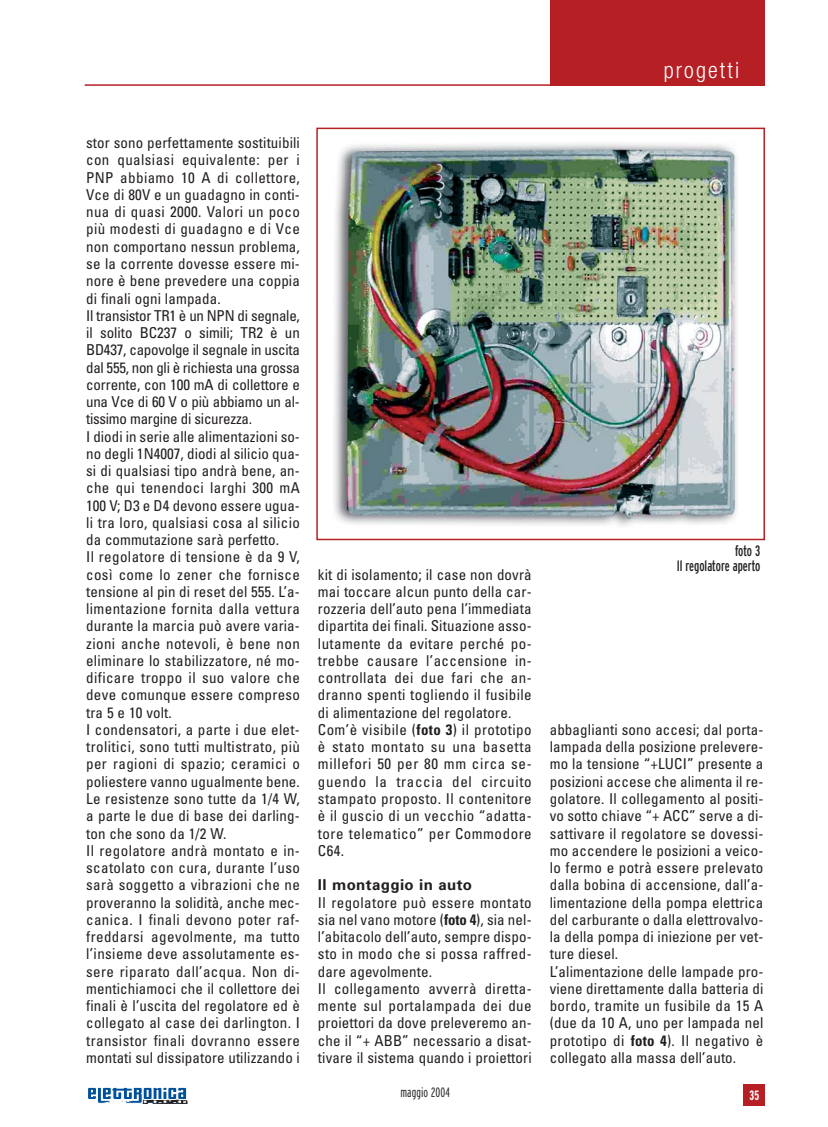
<style>
.page{position:relative;width:828px;height:1127px;background:#fff}
.page>*{position:absolute;margin:0;border:0;box-sizing:border-box;transform-origin:0 0}
.t1{font:300 condensed 22.5px "Helvetica Neue";letter-spacing:.095em;color:#fff}
.t2{font:condensed 15px/17.2px "Univers";letter-spacing:.01em;color:#231f20}
.t3{font:extra-condensed 15px/15px "Interstate";color:#231f20;text-align:right}
.t4{font:700 15px "Univers";letter-spacing:.03em;color:#231f20}
.t5{font:300 extra-condensed 13.5px "Interstate";letter-spacing:.01em;color:#231f20}
.t6{font:700 extra-condensed 13.5px "Interstate";color:#fff}
.s1{font-weight:700}
</style>
<div class="page">
<div style="left:550px;top:0;width:215px;height:85px;background:#b62025"></div>
<hr style="left:85px;top:84px;width:680px;height:2px;background:#b62025">
<div style="left:744px;top:1084px;width:21px;height:21px;background:#b62025"></div>
<svg style="left:98px;top:1100px;width:90px;height:4px"></svg>
<svg style="left:87px;top:1087px;width:100px;height:16px"></svg>
<img style="left:334px;top:142px;width:403px;height:384px">
<div style="left:316px;top:128px;width:449px;height:412px;border:2px solid #b62025"></div>
<h1 class="t1" style="left:664px;top:62px;width:77px">progetti</h1>
<p class="t2" style="left:86px;top:136px;width:215px">stor sono perfettamente sostituibili con qualsiasi equivalente: per i PNP abbiamo 10 A di collettore, Vce di 80V e un guadagno in conti&shy;nua di quasi 2000. Valori un poco più modesti di guadagno e di Vce non comportano nessun problema, se la corrente dovesse essere mi&shy;nore è bene prevedere una coppia di finali ogni lampada.<br>Il transistor TR1 è un NPN di segnale, il solito BC237 o simili; TR2 è un BD437, capovolge il segnale in uscita dal 555, non gli è richiesta una grossa corrente, con 100 mA di collettore e una Vce di 60 V o più abbiamo un al&shy;tissimo margine di sicurezza.<br>I diodi in serie alle alimentazioni so&shy;no degli 1N4007, diodi al silicio qua&shy;si di qualsiasi tipo andrà bene, an&shy;che qui tenendoci larghi 300 mA 100 V; D3 e D4 devono essere ugua&shy;li tra loro, qualsiasi cosa al silicio da commutazione sarà perfetto.<br>Il regolatore di tensione è da 9 V, così come lo zener che fornisce tensione al pin di reset del 555. L’a&shy;limentazione fornita dalla vettura durante la marcia può avere varia&shy;zioni anche notevoli, è bene non eliminare lo stabilizzatore, né mo&shy;dificare troppo il suo valore che deve comunque essere compreso tra 5 e 10 volt.<br>I condensatori, a parte i due elet&shy;trolitici, sono tutti multistrato, più per ragioni di spazio; ceramici o poliestere vanno ugualmente bene.<br>Le resistenze sono tutte da 1/4 W, a parte le due di base dei darling&shy;ton che sono da 1/2 W.<br>Il regolatore andrà montato e in&shy;scatolato con cura, durante l’uso sarà soggetto a vibrazioni che ne proveranno la solidità, anche mec&shy;canica. I finali devono poter raf&shy;freddarsi agevolmente, ma tutto l’insieme deve assolutamente es&shy;sere riparato dall’acqua. Non di&shy;mentichiamoci che il collettore dei finali è l’uscita del regolatore ed è collegato al case dei darlington. I transistor finali dovranno essere montati sul dissipatore utilizzando i</p>
<p class="t2" style="left:318px;top:567px;width:215px">kit di isolamento; il case non dovrà mai toccare alcun punto della car&shy;rozzeria dell’auto pena l’immediata dipartita dei finali. Situazione asso&shy;lutamente da evitare perché po&shy;trebbe causare l’accensione in&shy;controllata dei due fari che an&shy;dranno spenti togliendo il fusibile di alimentazione del regolatore.<br>Com’è visibile (<span class="s1">foto 3</span>) il prototipo è stato montato su una basetta millefori 50 per 80 mm circa se&shy;guendo la traccia del circuito stampato proposto. Il contenitore è il guscio di un vecchio “adatta&shy;tore telematico” per Commodore<br>C64.</p>
<p class="t4" style="left:318px;top:879px;width:156px">Il montaggio in auto</p>
<p class="t2" style="left:318px;top:895px;width:215px">Il regolatore può essere montato sia nel vano motore (<span class="s1">foto 4</span>), sia nel&shy;l’abitacolo dell’auto, sempre dispo&shy;sto in modo che si possa raffred&shy;dare agevolmente.<br>Il collegamento avverrà diretta&shy;mente sul portalampada dei due proiettori da dove preleveremo an&shy;che il “+ ABB” necessario a disat&shy;tivare il sistema quando i proiettori</p>
<p class="t5" style="left:400px;top:1087px;width:51px">maggio 2004</p>
<p class="t3" style="left:677px;top:544px;width:85px">foto 3<br>Il regolatore aperto</p>
<p class="t2" style="left:550px;top:722px;width:215px">abbaglianti sono accesi; dal porta&shy;lampada della posizione prelevere&shy;mo la tensione “+LUCI” presente a posizioni accese che alimenta il re&shy;golatore. Il collegamento al positi&shy;vo sotto chiave “+ ACC” serve a di&shy;sattivare il regolatore se dovessi&shy;mo accendere le posizioni a veico&shy;lo fermo e potrà essere prelevato dalla bobina di accensione, dall’a&shy;limentazione della pompa elettrica del carburante o dalla elettrovalvo&shy;la della pompa di iniezione per vet&shy;ture diesel.<br>L’alimentazione delle lampade pro&shy;viene direttamente dalla batteria di bordo, tramite un fusibile da 15 A (due da 10 A, uno per lampada nel prototipo di <span class="s1">foto 4</span>). Il negativo è collegato alla massa dell’auto.</p>
<p class="t6" style="left:749px;top:1090px;width:11px">35</p>
</div>
